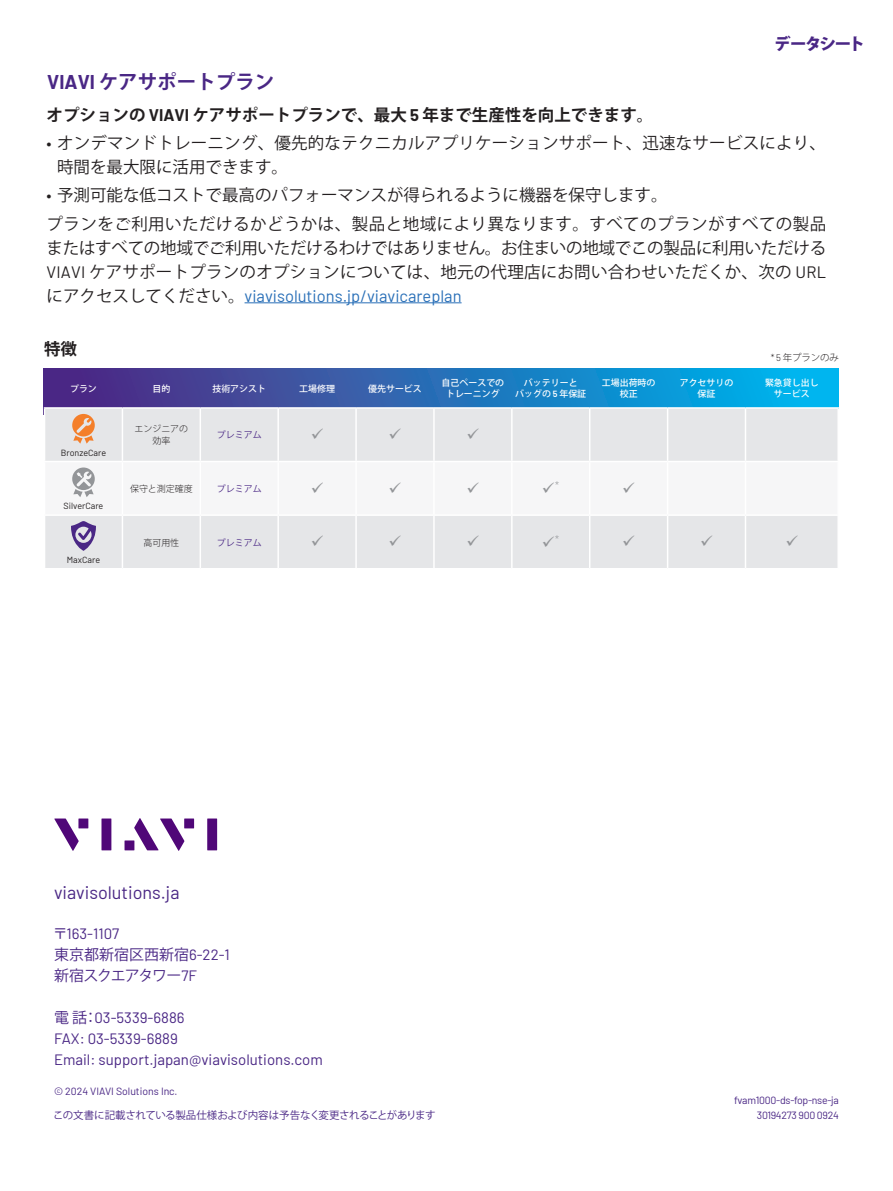
<style>
.page{position:relative;width:893px;height:1191px;background:#fff}
.page>*{position:absolute;margin:0;border:0;box-sizing:border-box;transform-origin:0 0}
.B-H1_Heading_Purple_13_16{font:700 19.5px "Koz Go Pro";color:#4a2785}
.t1{font:18px "Barlow";color:#4a2785}
.Body_Copy{font:16.5px/24px "Koz Go Pro";letter-spacing:.015em;color:#231f20}
.B-H2_Body_Subheading{font:700 16.5px "Koz Go Pro";color:#231f20}
.t2{font:800 16.5px "Koz Go Pro";letter-spacing:-.09em;color:#4a2785}
.t3{font:15px/21px "Barlow";color:#4a2785}
.t4{font:15px/21px "Koz Go Pro";color:#4a2785}
.t5{font:10.5px "Koz Go Pro";letter-spacing:-.03em;color:#4a2785}
.t6{font:10.5px/15px "Barlow";letter-spacing:-.025em;color:#4a2785;text-align:right}
.t7{font:10.5px "Barlow";color:#4a2785}
.t8{font:300 9.6px "Bernino Sans";color:#939598}
.Paragraph_10_16{font:300 9.45px "Koz Go Pro";letter-spacing:-.01em;color:#231f20}
.t9{font:500 9px/10.5px "Koz Go Pro";color:#fff;text-align:center}
.t10{font:9px "Barlow";color:#231f20}
.t11{font:300 9px/12px "Koz Go Pro";color:#231f20;text-align:center}
.t12{font:9px "Koz Go Pro";color:#4a2785}
.s1{font-family:"Barlow"}
.s2{font-family:"Barlow";color:#2a70b8}
.s3{font-family:"Barlow";font-weight:600}
.s4{font-family:"Koz Go Pro"}
</style>
<div class="page">
<svg style="left:54px;top:818px;width:25px;height:33px"></svg>
<div style="left:78px;top:818px;width:10px;height:10px;background:#500778"></div>
<div style="left:101px;top:818px;width:10px;height:32px;background:#500778"></div>
<div style="left:184px;top:818px;width:10px;height:10px;background:#500778"></div>
<div style="left:207px;top:818px;width:10px;height:32px;background:#500778"></div>
<svg style="left:134px;top:818px;width:50px;height:33px"></svg>
<div style="left:125px;top:840px;width:9px;height:10px;background:#500778"></div>
<hr style="left:245px;top:302px;width:217px;height:1px;background:#2a70b8">
<div style="left:43px;top:368px;width:796px;height:46px;background:linear-gradient(to right,#56227e,#00bbf2)"></div>
<div style="left:45px;top:409px;width:792px;height:159px;background:#e5e6e8"></div>
<div style="left:45px;top:462px;width:792px;height:52px;background:#f6f6f7"></div>
<hr style="left:44px;top:407px;width:78px;height:2px;background:#fff">
<hr style="left:44px;top:409px;width:1px;height:52px;background:#fff">
<hr style="left:122px;top:407px;width:78px;height:2px;background:#fff">
<hr style="left:122px;top:409px;width:1px;height:52px;background:#fff">
<hr style="left:200px;top:407px;width:78px;height:2px;background:#fff">
<hr style="left:200px;top:409px;width:1px;height:52px;background:#fff">
<hr style="left:278px;top:407px;width:78px;height:2px;background:#fff">
<hr style="left:277px;top:409px;width:2px;height:52px;background:#fff">
<hr style="left:356px;top:407px;width:78px;height:2px;background:#fff">
<hr style="left:355px;top:409px;width:2px;height:52px;background:#fff">
<hr style="left:434px;top:407px;width:78px;height:2px;background:#fff">
<hr style="left:433px;top:409px;width:2px;height:52px;background:#fff">
<hr style="left:512px;top:407px;width:78px;height:2px;background:#fff">
<hr style="left:511px;top:409px;width:2px;height:52px;background:#fff">
<hr style="left:590px;top:407px;width:78px;height:2px;background:#fff">
<hr style="left:589px;top:409px;width:1px;height:52px;background:#fff">
<hr style="left:668px;top:407px;width:77px;height:2px;background:#fff">
<hr style="left:667px;top:409px;width:1px;height:52px;background:#fff">
<hr style="left:745px;top:407px;width:94px;height:2px;background:#fff">
<hr style="left:745px;top:409px;width:1px;height:52px;background:#fff">
<hr style="left:837px;top:409px;width:2px;height:52px;background:#fff">
<hr style="left:44px;top:461px;width:78px;height:1px;background:#fff">
<hr style="left:122px;top:461px;width:78px;height:1px;background:#fff">
<hr style="left:122px;top:462px;width:1px;height:52px;background:#fff">
<hr style="left:200px;top:461px;width:78px;height:1px;background:#fff">
<hr style="left:200px;top:462px;width:1px;height:52px;background:#fff">
<hr style="left:278px;top:461px;width:78px;height:1px;background:#fff">
<hr style="left:277px;top:462px;width:2px;height:52px;background:#fff">
<hr style="left:356px;top:461px;width:78px;height:1px;background:#fff">
<hr style="left:355px;top:462px;width:2px;height:52px;background:#fff">
<hr style="left:434px;top:461px;width:78px;height:1px;background:#fff">
<hr style="left:433px;top:462px;width:2px;height:52px;background:#fff">
<hr style="left:512px;top:461px;width:78px;height:1px;background:#fff">
<hr style="left:511px;top:462px;width:2px;height:52px;background:#fff">
<hr style="left:590px;top:461px;width:78px;height:1px;background:#fff">
<hr style="left:589px;top:462px;width:1px;height:52px;background:#fff">
<hr style="left:668px;top:461px;width:77px;height:1px;background:#fff">
<hr style="left:667px;top:462px;width:1px;height:52px;background:#fff">
<hr style="left:745px;top:461px;width:94px;height:1px;background:#fff">
<hr style="left:745px;top:462px;width:1px;height:52px;background:#fff">
<hr style="left:44px;top:514px;width:78px;height:2px;background:#fff">
<hr style="left:122px;top:514px;width:78px;height:2px;background:#fff">
<hr style="left:122px;top:516px;width:1px;height:52px;background:#fff">
<hr style="left:200px;top:514px;width:78px;height:2px;background:#fff">
<hr style="left:200px;top:516px;width:1px;height:52px;background:#fff">
<hr style="left:278px;top:514px;width:78px;height:2px;background:#fff">
<hr style="left:277px;top:516px;width:2px;height:52px;background:#fff">
<hr style="left:356px;top:514px;width:78px;height:2px;background:#fff">
<hr style="left:355px;top:516px;width:2px;height:52px;background:#fff">
<hr style="left:434px;top:514px;width:78px;height:2px;background:#fff">
<hr style="left:433px;top:516px;width:2px;height:52px;background:#fff">
<hr style="left:512px;top:514px;width:78px;height:2px;background:#fff">
<hr style="left:511px;top:516px;width:2px;height:52px;background:#fff">
<hr style="left:590px;top:514px;width:78px;height:2px;background:#fff">
<hr style="left:589px;top:516px;width:1px;height:52px;background:#fff">
<hr style="left:668px;top:514px;width:77px;height:2px;background:#fff">
<hr style="left:667px;top:516px;width:1px;height:52px;background:#fff">
<hr style="left:745px;top:514px;width:94px;height:2px;background:#fff">
<hr style="left:745px;top:516px;width:1px;height:52px;background:#fff">
<svg style="left:72px;top:414px;width:23px;height:29px"></svg>
<svg style="left:72px;top:467px;width:23px;height:30px"></svg>
<svg style="left:71px;top:521px;width:25px;height:30px"></svg>
<svg style="left:312px;top:428px;width:11px;height:11px"></svg>
<svg style="left:390px;top:428px;width:11px;height:11px"></svg>
<svg style="left:468px;top:428px;width:11px;height:11px"></svg>
<svg style="left:312px;top:482px;width:11px;height:10px"></svg>
<svg style="left:390px;top:482px;width:11px;height:10px"></svg>
<svg style="left:468px;top:482px;width:11px;height:10px"></svg>
<svg style="left:623px;top:482px;width:11px;height:10px"></svg>
<svg style="left:312px;top:535px;width:11px;height:11px"></svg>
<svg style="left:390px;top:535px;width:11px;height:11px"></svg>
<svg style="left:468px;top:535px;width:11px;height:11px"></svg>
<svg style="left:623px;top:535px;width:11px;height:11px"></svg>
<svg style="left:701px;top:535px;width:11px;height:11px"></svg>
<svg style="left:787px;top:535px;width:11px;height:11px"></svg>
<p class="B-H1_Heading_Purple_13_16" style="left:47px;top:69px;width:228px"><span class="s1">VIAVI</span> ケアサポートプラン</p>
<p class="t2" style="left:774px;top:33px;width:92px">データシート</p>
<p class="B-H2_Body_Subheading" style="left:47px;top:104px;width:608px">オプションの <span class="s1">VIAVI</span> ケアサポートプランで、最大 <span class="s1">5</span> 年まで生産性を向上できます。</p>
<p class="Body_Copy" style="left:57px;top:131px;width:771px;text-indent:-10px"><span class="s1">•</span> オンデマンドトレーニング、優先的なテクニカルアプリケーションサポート、迅速なサービスにより、時間を最大限に活用できます。</p>
<p class="Body_Copy" style="left:47px;top:184px;width:622px"><span class="s1">•</span> 予測可能な低コストで最高のパフォーマンスが得られるように機器を保守します。</p>
<p class="Body_Copy" style="left:47px;top:212px;width:781px;text-align:justify">プランをご利用いただけるかどうかは、製品と地域により異なります。すべてのプランがすべての製品またはすべての地域でご利用いただけるわけではありません。お住まいの地域でこの製品に利用いただける<span class="s1">VIAVI</span> ケアサポートプランのオプションについては、地元の代理店にお問い合わせいただくか、次の <span class="s1">URL</span>にアクセスしてください。<span class="s2">viavisolutions.jp/viavicareplan</span></p>
<p class="B-H2_Body_Subheading" style="left:44px;top:338px;width:34px">特徴</p>
<p class="Paragraph_10_16" style="left:771px;top:351px;width:70px"><span class="s1">* 5</span> 年プランのみ</p>
<p class="t9" style="left:70px;top:383px;width:28px">プラン</p>
<p class="t9" style="left:152px;top:383px;width:19px">目的</p>
<p class="t9" style="left:212px;top:383px;width:55px">技術アシスト</p>
<p class="t9" style="left:299px;top:383px;width:37px">工場修理</p>
<p class="t9" style="left:368px;top:383px;width:55px">優先サービス</p>
<p class="t9" style="left:442px;top:378px;width:64px">自己ペースでのトレーニング</p>
<p class="t9" style="left:515px;top:378px;width:72px">バッテリーと<br>バッグの <span class="s3">5</span> 年保証</p>
<p class="t9" style="left:602px;top:378px;width:55px">工場出荷時の校正</p>
<p class="t9" style="left:680px;top:378px;width:55px">アクセサリの保証</p>
<p class="t9" style="left:765px;top:378px;width:55px">緊急貸し出しサービス</p>
<p class="t10" style="left:61px;top:446px;width:47px">BronzeCare</p>
<p class="t10" style="left:64px;top:499px;width:41px">SilverCare</p>
<p class="t10" style="left:67px;top:553px;width:35px">MaxCare</p>
<p class="t11" style="left:135px;top:423px;width:55px">エンジニアの効率</p>
<p class="t12" style="left:217px;top:429px;width:46px">プレミアム</p>
<p class="t11" style="left:130px;top:482px;width:64px">保守と測定確度</p>
<p class="t12" style="left:217px;top:483px;width:46px">プレミアム</p>
<p class="t8" style="left:542px;top:479px;width:20px">✓*</p>
<p class="t11" style="left:143px;top:536px;width:37px">高可用性</p>
<p class="t12" style="left:217px;top:536px;width:46px">プレミアム</p>
<p class="t8" style="left:542px;top:533px;width:20px">✓*</p>
<p class="t1" style="left:54px;top:879px;width:127px">viavisolutions.ja</p>
<p class="t3" style="left:53px;top:922px;width:68px"><span class="s4">〒</span>163-1107</p>
<p class="t4" style="left:54px;top:944px;width:177px">東京都新宿区西新宿<span class="s1">6-22-1</span>新宿スクエアタワー<span class="s1">7F</span></p>
<p class="t3" style="left:54px;top:1006px;width:270px"><span class="s4">電話：</span>03-5339-6886<br>FAX: 03-5339-6889<br>Email: support.japan@viavisolutions.com</p>
<p class="t7" style="left:54px;top:1083px;width:125px">© 2024 VIAVI Solutions Inc.</p>
<p class="t5" style="left:53px;top:1108px;width:384px">この文書に記載されている製品仕様および内容は予告なく変更されることがあります</p>
<p class="t6" style="left:734px;top:1091px;width:106px">fvam1000-ds-fop-nse-ja<br>30194273 900 0924</p>
</div>
